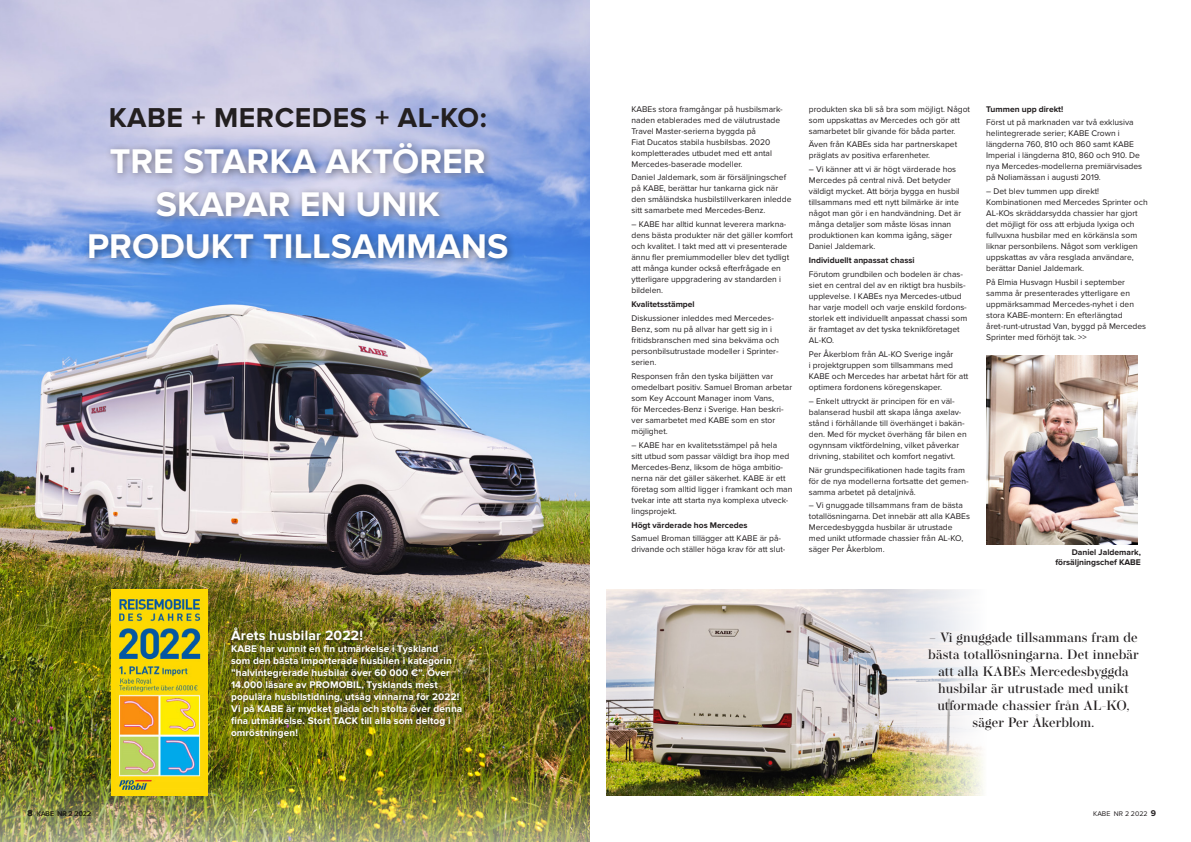
<style>
.page{position:relative;width:1191px;height:842px;background:#fff}
.page>*{position:absolute;margin:0;border:0;box-sizing:border-box;transform-origin:0 0}
.t1{font:700 35.5px/42.6px "Proxima Nova";color:#fff;text-align:center}
.t2{font:700 28.3px "Proxima Nova";letter-spacing:.02em;color:#231f20}
.t3{font:700 14px "Proxima Nova";letter-spacing:.01em;color:#fff}
.t4{font:500 13.5px/17px "Operetta 12";letter-spacing:.01em;color:#231f20;text-align:center}
.t5{font:700 10px/12px "Proxima Nova";letter-spacing:.01em;color:#fff}
.t6{font:8.5px/11px "Proxima Nova";color:#231f20}
.t7{font:700 8.5px/10px "Proxima Nova";color:#231f20;text-align:right}
.t8{font:7px "Proxima Nova";color:#231f20}
.s1{font-weight:700;font-size:8.6px}
</style>
<div class="page">
<img style="left:986px;top:356px;width:151px;height:188px">
<img style="left:607px;top:590px;width:376px;height:205px">
<div style="left:922px;top:626px;width:222px;height:110px;background:#fff;opacity:.75"></div>
<img style="left:0;top:0;width:590px;height:842px">
<div style="left:83px;top:137px;width:433px;height:131px;background:#231f20;opacity:.5"></div>
<div style="left:227px;top:624px;width:241px;height:120px;background:#231f20;opacity:.75"></div>
<img style="left:112px;top:590px;width:96px;height:205px">
<p class="t2" style="left:109px;top:102px;width:380px">KABE + MERCEDES + AL-KO:</p>
<p class="t1" style="left:87px;top:141px;width:423px">TRE STARKA AKTÖRER<br>SKAPAR EN UNIK<br>PRODUKT TILLSAMMANS</p>
<p class="t8" style="left:28px;top:809px;width:65px"><span class="s1">8</span> KABE NR 2 2022</p>
<p class="t3" style="left:231px;top:628px;width:133px">Årets husbilar 2022!</p>
<p class="t5" style="left:231px;top:643px;width:230px">KABE har vunnit en fin utmärkelse i Tyskland som den bästa importerade husbilen i kategorin ”halvintegrerade husbilar över 60 000 €”. Över 14.000 läsare av PROMOBIL, Tysklands mest populära husbilstidning, utsåg vinnarna för 2022!</p>
<p class="t5" style="left:231px;top:703px;width:233px">Vi på KABE är mycket glada och stolta över denna fina utmärkelse. Stort TACK till alla som deltog i omröstningen!</p>
<p class="t6" style="left:631px;top:103px;width:153px">KABEs stora framgångar på husbilsmark&shy;naden etablerades med de välutrustade Travel Master-serierna byggda på<br>Fiat Ducatos stabila husbilsbas. 2020 kompletterades utbudet med ett antal Mercedes-baserade modeller.</p>
<p class="t6" style="left:631px;top:172px;width:161px">Daniel Jaldemark, som är försäljningschef på KABE, berättar hur tankarna gick när den småländska husbilstillverkaren inledde sitt samarbete med Mercedes-Benz.</p>
<p class="t6" style="left:631px;top:219px;width:163px">– KABE har alltid kunnat leverera markna&shy;dens bästa produkter när det gäller komfort och kvalitet. I takt med att vi presenterade ännu fler premiummodeller blev det tydligt att många kunder också efterfrågade en ytterligare uppgradering av standarden i bildelen.</p>
<p class="t7" style="left:631px;top:299px;width:65px">Kvalitetsstämpel</p>
<p class="t6" style="left:631px;top:313px;width:149px">Diskussioner inleddes med Mercedes-Benz, som nu på allvar har gett sig in i fritidsbranschen med sina bekväma och personbilsutrustade modeller i Sprinter&shy;serien.</p>
<p class="t6" style="left:631px;top:371px;width:162px">Responsen från den tyska biljätten var omedelbart positiv. Samuel Broman arbetar som Key Account Manager inom Vans,<br>för Mercedes-Benz i Sverige. Han beskri&shy;ver samarbetet med KABE som en stor möjlighet.</p>
<p class="t6" style="left:631px;top:439px;width:162px">– KABE har en kvalitetsstämpel på hela<br>sitt utbud som passar väldigt bra ihop med Mercedes-Benz, liksom de höga ambitio&shy;nerna när det gäller säkerhet. KABE är ett företag som alltid ligger i framkant och man tvekar inte att starta nya komplexa utveck&shy;lingsprojekt.</p>
<p class="t7" style="left:631px;top:520px;width:118px">Högt värderade hos Mercedes</p>
<p class="t6" style="left:631px;top:533px;width:155px">Samuel Broman tillägger att KABE är på&shy;drivande och ställer höga krav för att slut-</p>
<p class="t6" style="left:809px;top:103px;width:163px">produkten ska bli så bra som möjligt. Något som uppskattas av Mercedes och gör att samarbetet blir givande för båda parter.</p>
<p class="t6" style="left:809px;top:139px;width:150px">Även från KABEs sida har partnerskapet präglats av positiva erfarenheter.</p>
<p class="t6" style="left:809px;top:164px;width:154px">– Vi känner att vi är högt värderade hos Mercedes på central nivå. Det betyder väldigt mycket. Att börja bygga en husbil tillsammans med ett nytt bilmärke är inte något man gör i en handvändning. Det är många detaljer som måste lösas innan produktionen kan komma igång, säger Daniel Jaldemark.</p>
<p class="t7" style="left:809px;top:255px;width:107px">Individuellt anpassat chassi</p>
<p class="t6" style="left:809px;top:269px;width:160px">Förutom grundbilen och bodelen är chas&shy;siet en central del av en riktigt bra husbils&shy;upplevelse. I KABEs nya Mercedes-utbud har varje modell och varje enskild fordons&shy;storlek ett individuellt anpassat chassi som är framtaget av det tyska teknikföretaget AL-KO.</p>
<p class="t6" style="left:809px;top:349px;width:161px">Per Åkerblom från AL-KO Sverige ingår<br>i projektgruppen som tillsammans med KABE och Mercedes har arbetat hårt för att optimera fordonens köregenskaper.</p>
<p class="t6" style="left:809px;top:395px;width:159px">– Enkelt uttryckt är principen för en väl&shy;balanserad husbil att skapa långa axelav&shy;stånd i förhållande till överhänget i bakän&shy;den. Med för mycket överhäng får bilen en ogynnsam viktfördelning, vilket påverkar drivning, stabilitet och komfort negativt.</p>
<p class="t6" style="left:809px;top:464px;width:161px">När grundspecifikationen hade tagits fram för de nya modellerna fortsatte det gemen&shy;samma arbetet på detaljnivå.</p>
<p class="t6" style="left:809px;top:500px;width:163px">– Vi gnuggade tillsammans fram de bästa totallösningarna. Det innebär att alla KABEs Mercedesbyggda husbilar är utrustade med unikt utformade chassier från AL-KO, säger Per Åkerblom.</p>
<p class="t7" style="left:986px;top:104px;width:79px">Tummen upp direkt!</p>
<p class="t6" style="left:986px;top:117px;width:157px">Först ut på marknaden var två exklusiva helintegrerade serier; KABE Crown i längderna 760, 810 och 860 samt KABE Imperial i längderna 810, 860 och 910. De nya Mercedes-modellerna premiärvisades på Noliamässan i augusti 2019.</p>
<p class="t6" style="left:986px;top:186px;width:163px">– Det blev tummen upp direkt!<br>Kombinationen med Mercedes Sprinter och AL-KOs skräddarsydda chassier har gjort det möjligt för oss att erbjuda lyxiga och fullvuxna husbilar med en körkänsla som liknar personbilens. Något som verkligen uppskattas av våra resglada användare, berättar Daniel Jaldemark.</p>
<p class="t6" style="left:986px;top:277px;width:161px">På Elmia Husvagn Husbil i september samma år presenterades ytterligare en uppmärksammad Mercedes-nyhet i den stora KABE-montern: En efterlängtad året-runt-utrustad Van, byggd på Mercedes Sprinter med förhöjt tak. &gt;&gt;</p>
<p class="t7" style="left:1055px;top:548px;width:87px">Daniel Jaldemark, försäljningschef KABE</p>
<p class="t4" style="left:928px;top:629px;width:212px">– Vi gnuggade tillsammans fram de bästa totallösningarna. Det innebär att alla KABEs Mercedesbyggda husbilar är utrustade med unikt utformade chassier från AL-KO, säger Per Åkerblom.</p>
<p class="t8" style="left:1093px;top:809px;width:64px">KABE NR 2 2022 <span class="s1">9</span></p>
</div>
